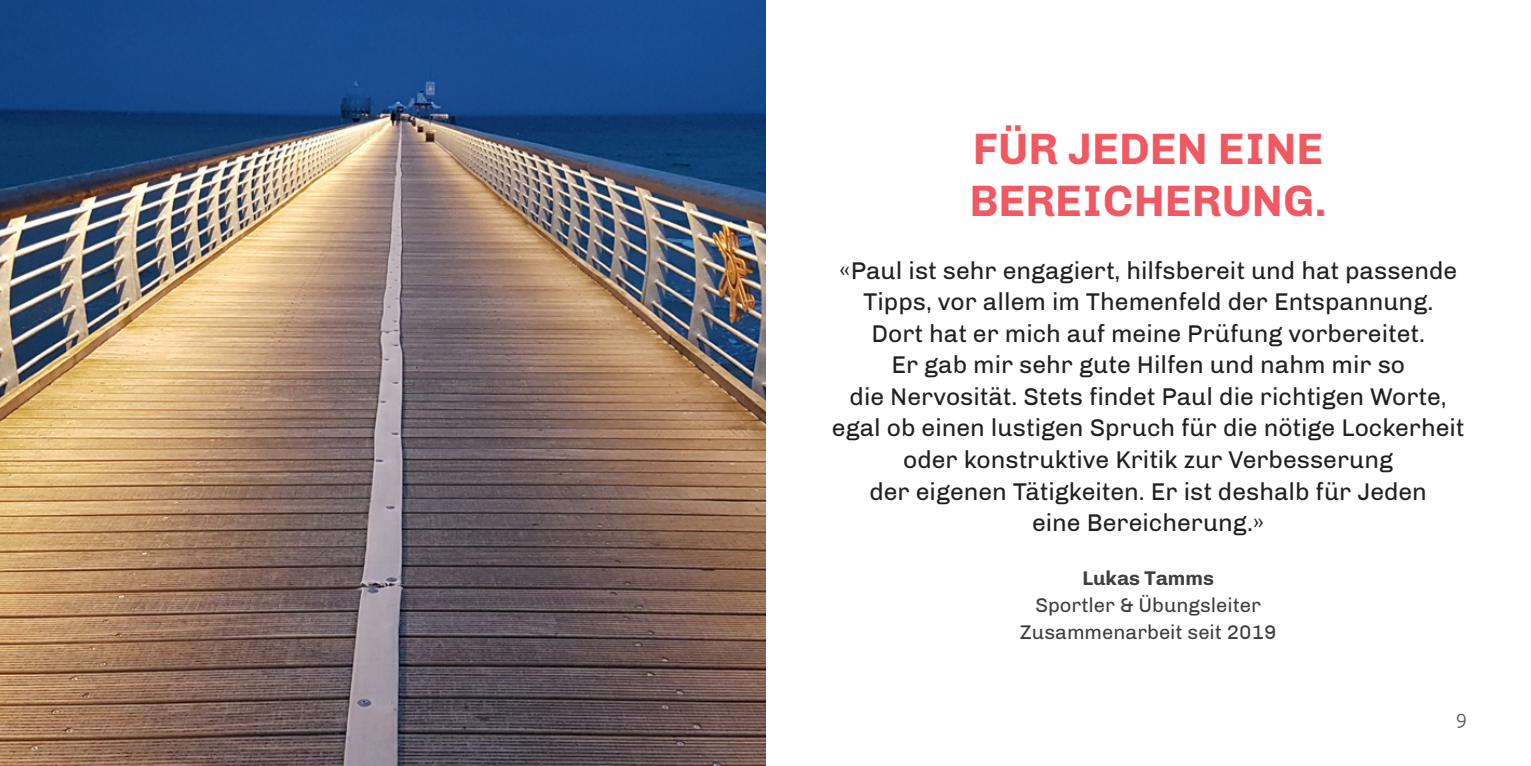
<style>
.page{position:relative;width:1531px;height:766px;background:#fff}
.page>*{position:absolute;margin:0;border:0;box-sizing:border-box;transform-origin:0 0}
.t1{font:700 45px/51.8px "Chivo";color:#f05962}
.t2{font:24.75px/31.5px "Chivo";color:#231f20;text-align:center}
.t3{font:20.25px/27px "Chivo";color:#3e3e3f;text-align:center}
.t4{font:700 20.25px "Chivo";color:#3e3e3f}
.t5{font:300 20.25px "Ubuntu";color:#57585a}
</style>
<div class="page">
<img style="left:0;top:0;width:765px;height:765px">
<h1 class="t1" style="left:969px;top:123px;width:359px">FÜR JEDEN EINE<br>BEREICHERUNG.</h1>
<p class="t2" style="left:832px;top:254px;width:634px">«Paul ist sehr engagiert, hilfsbereit und hat passende Tipps, vor allem im Themenfeld der Entspannung.<br>Dort hat er mich auf meine Prüfung vorbereitet.<br>Er gab mir sehr gute Hilfen und nahm mir so<br>die Nervosität. Stets findet Paul die richtigen Worte, egal ob einen lustigen Spruch für die nötige Lockerheit oder konstruktive Kritik zur Verbesserung<br>der eigenen Tätigkeiten. Er ist deshalb für Jeden<br>eine Bereicherung.»</p>
<p class="t4" style="left:1082px;top:566px;width:133px">Lukas Tamms</p>
<p class="t3" style="left:1020px;top:591px;width:258px">Sportler &amp; Übungsleiter<br>Zusammenarbeit seit 2019</p>
<p class="t5" style="left:1456px;top:708px;width:13px">9</p>
</div>
